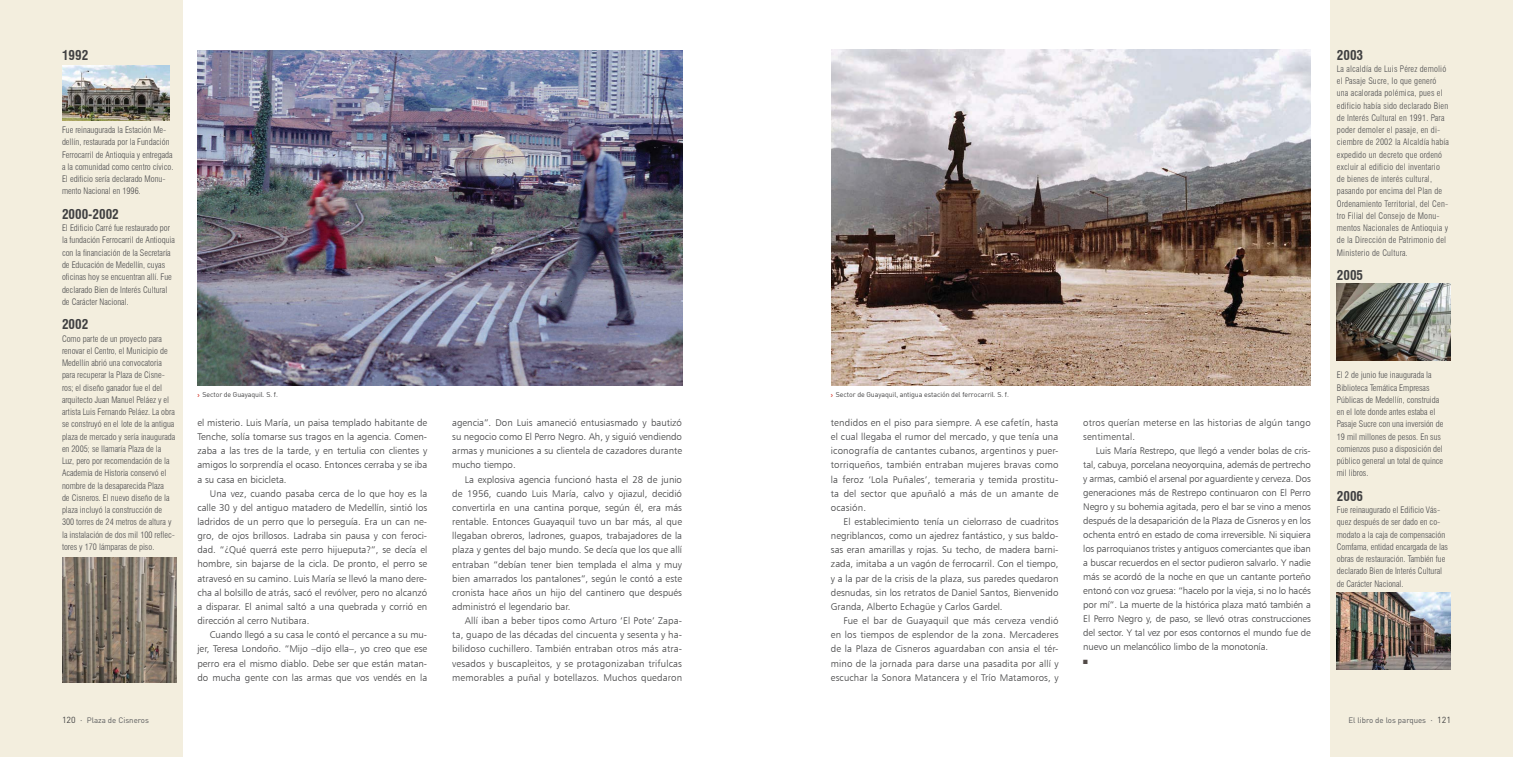
<style>
.page{position:relative;width:1513px;height:757px;background:#fff}
.page>*{position:absolute;margin:0;border:0;box-sizing:border-box;transform-origin:0 0}
.t1{font:700 condensed 13.12px "Swiss 721 BT";color:#404041}
.t2{font:9.71px/14.2px "Humanist 777 BT Light B";color:#404041;text-align:justify}
.t3{font:9.62px/14px "Humanist 777 BT Light B";letter-spacing:.015em;color:#404041}
.t4{font:300 condensed 8.75px/12.2px "Swiss 721 BT";color:#4c4c4e}
.t5{font:300 condensed 8.75px/12.2px "Swiss 721 BT";letter-spacing:.02em;color:#4c4c4e}
.t6{font:7.88px "DIN Pro";color:#58595b}
.t7{font:7px "DIN";letter-spacing:-.01em;color:#404041}
.s1{font-size:9.71px}
.s2{font-size:8.75px;color:#404041}
.s3{font-size:8.75px}
</style>
<div class="page">
<div style="left:1331px;top:0;width:182px;height:756px;background:#f3eede"></div>
<div style="left:0;top:0;width:182px;height:756px;background:#f3eede"></div>
<img style="left:1337px;top:592px;width:114px;height:77px">
<img style="left:62px;top:65px;width:108px;height:56px">
<img style="left:62px;top:557px;width:114px;height:125px">
<img style="left:832px;top:50px;width:479px;height:335px">
<img style="left:197px;top:50px;width:485px;height:335px">
<img style="left:1337px;top:284px;width:114px;height:76px">
<h1 class="t1" style="left:62px;top:47px;width:28px">1992</h1>
<p class="t4" style="left:62px;top:124px;width:113px">Fue reinaugurada la Estación Me&shy;dellín, restaurada por la Fundación Ferrocarril de Antioquia y entregada a la comunidad como centro cívico.<br>El edificio sería declarado Monu&shy;mento Nacional en 1996.</p>
<h1 class="t1" style="left:62px;top:206px;width:58px">2000-2002</h1>
<p class="t4" style="left:62px;top:222px;width:114px">El Edificio Carré fue restaurado por la fundación Ferrocarril de Antioquia con la financiación de la Secretaría de Educación de Medellín, cuyas oficinas hoy se encuentran allí. Fue declarado Bien de Interés Cultural de Carácter Nacional.</p>
<h1 class="t1" style="left:62px;top:316px;width:28px">2002</h1>
<p class="t4" style="left:62px;top:332px;width:115px">Como parte de un proyecto para renovar el Centro, el Municipio de Medellín abrió una convocatoria para recuperar la Plaza de Cisne&shy;ros; el diseño ganador fue el del arquitecto Juan Manuel Peláez y el artista Luis Fernando Peláez. La obra se construyó en el lote de la antigua plaza de mercado y sería inaugurada en 2005; se llamaría Plaza de la Luz, pero por recomendación de la Academia de Historia conservó el nombre de la desaparecida Plaza<br>de Cisneros. El nuevo diseño de la plaza incluyó la construcción de 300 torres de 24 metros de altura y la instalación de dos mil 100 reflec&shy;tores y 170 lámparas de piso.</p>
<p class="t7" style="left:202px;top:390px;width:77px">Sector de Guayaquil. S. f.</p>
<p class="t7" style="left:836px;top:390px;width:175px">Sector de Guayaquil, antigua estación del ferrocarril. S. f.</p>
<p class="t2" style="left:197px;top:415px;width:231px">el misterio. Luis María, un paisa templado habitante de Tenche, solía tomarse sus tragos en la agencia. Comen&shy;zaba a las tres de la tarde, y en tertulia con clientes y amigos lo sorprendía el ocaso. Entonces cerraba y se iba a su casa en bicicleta.</p>
<p class="t2" style="left:197px;top:486px;width:231px;text-indent:13px">Una vez, cuando pasaba cerca de lo que hoy es la calle 30 y del antiguo matadero de Medellín, sintió los ladridos de un perro que lo perseguía. Era un can ne&shy;gro, de ojos brillosos. Ladraba sin pausa y con feroci&shy;dad. “¿Qué querrá este perro hijueputa?”, se decía el hombre, sin bajarse de la cicla. De pronto, el perro se atravesó en su camino. Luis María se llevó la mano dere&shy;cha al bolsillo de atrás, sacó el revólver, pero no alcanzó a disparar. El animal saltó a una quebrada y corrió en dirección al cerro Nutibara.</p>
<p class="t2" style="left:197px;top:627px;width:231px;text-indent:13px">Cuando llegó a su casa le contó el percance a su mu&shy;jer, Teresa Londoño. “Mijo –dijo ella–, yo creo que ese perro era el mismo diablo. Debe ser que están matan&shy;do mucha gente con las armas que vos vendés en la</p>
<p class="t2" style="left:452px;top:415px;width:231px">agencia”. Don Luis amaneció entusiasmado y bautizó su negocio como El Perro Negro. Ah, y siguió vendiendo armas y municiones a su clientela de cazadores durante mucho tiempo.</p>
<p class="t2" style="left:452px;top:472px;width:231px;text-indent:13px">La explosiva agencia funcionó hasta el 28 de junio de 1956, cuando Luis María, calvo y ojiazul, decidió convertirla en una cantina porque, según él, era más rentable. Entonces Guayaquil tuvo un bar más, al que llegaban obreros, ladrones, guapos, trabajadores de la plaza y gentes del bajo mundo. Se decía que los que allí entraban “debían tener bien templada el alma y muy bien amarrados los pantalones”, según le contó a este cronista hace años un hijo del cantinero que después administró el legendario bar.</p>
<p class="t2" style="left:452px;top:613px;width:231px;text-indent:13px">Allí iban a beber tipos como Arturo ‘El Pote’ Zapa&shy;ta, guapo de las décadas del cincuenta y sesenta y ha&shy;bilidoso cuchillero. También entraban otros más atra&shy;vesados y buscapleitos, y se protagonizaban trifulcas memorables a puñal y botellazos. Muchos quedaron</p>
<p class="t2" style="left:831px;top:415px;width:229px">tendidos en el piso para siempre. A ese cafetín, hasta el cual llegaba el rumor del mercado, y que tenía una iconografía de cantantes cubanos, argentinos y puer&shy;torriqueños, también entraban mujeres bravas como la feroz ‘Lola Puñales’, temeraria y temida prostitu&shy;ta del sector que apuñaló a más de un amante de ocasión.</p>
<p class="t2" style="left:831px;top:514px;width:229px;text-indent:13px">El establecimiento tenía un cielorraso de cuadritos negriblancos, como un ajedrez fantástico, y sus baldo&shy;sas eran amarillas y rojas. Su techo, de madera barni&shy;zada, imitaba a un vagón de ferrocarril. Con el tiempo, y a la par de la crisis de la plaza, sus paredes quedaron desnudas, sin los retratos de Daniel Santos, Bienvenido Granda, Alberto Echagüe y Carlos Gardel.</p>
<p class="t2" style="left:831px;top:613px;width:229px;text-indent:13px">Fue el bar de Guayaquil que más cerveza vendió en los tiempos de esplendor de la zona. Mercaderes de la Plaza de Cisneros aguardaban con ansia el tér-</p>
<p class="t3" style="left:831px;top:656px;width:229px"><span class="s1">mino de la</span> jornada para darse una pasadita por allí y escuchar la Sonora Matancera y el Trío Matamoros, y</p>
<p class="t3" style="left:1083px;top:415px;width:229px">otros querían meterse en las historias de algún tango sentimental.</p>
<p class="t3" style="left:1083px;top:443px;width:229px;text-align:justify;text-indent:12px">Luis María Restrepo, que llegó a vender bolas de cris&shy;tal, cabuya, porcelana neoyorquina, además de pertrecho y armas, cambió el arsenal por aguardiente y cerveza. Dos generaciones más de Restrepo continuaron con El Perro Negro y su bohemia agitada, pero el bar se vino a menos después de la desaparición de la Plaza de Cisneros y en los ochenta entró en estado de coma irreversible. Ni siquiera los parroquianos tristes y antiguos comerciantes que iban a buscar recuerdos en el sector pudieron salvarlo. Y nadie más se acordó de la noche en que un cantante porteño entonó con voz gruesa: “hacelo por la vieja, si no lo hacés por mí”. La muerte de la histórica plaza mató también a El Perro Negro y, de paso, se llevó otras construcciones del sector. Y tal vez por esos contornos el mundo fue de nuevo un melancólico limbo de la monotonía.</p>
<h1 class="t1" style="left:1337px;top:47px;width:28px">2003</h1>
<p class="t5" style="left:1337px;top:63px;width:114px">La alcaldía de Luis Pérez demolió el Pasaje Sucre, lo que generó una acalorada polémica, pues el edificio había sido declarado Bien de Interés Cultural en 1991. Para poder demoler el pasaje, en di&shy;ciembre de 2002 la Alcaldía había expedido un decreto que ordenó excluir al edificio del inventario de bienes de interés cultural, pasando por encima del Plan de<br>Ordenamiento Territorial, del Cen&shy;tro Filial del Consejo de Monu&shy;mentos Nacionales de Antioquia y de la Dirección de Patrimonio del<br>Ministerio de Cultura.</p>
<h1 class="t1" style="left:1337px;top:267px;width:28px">2005</h1>
<p class="t4" style="left:1337px;top:369px;width:108px">El 2 de junio fue inaugurada la<br>Biblioteca Temática Empresas<br>Públicas de Medellín, construida en el lote donde antes estaba el<br>Pasaje Sucre con una inversión de<br>19 mil millones de pesos. En sus comienzos puso a disposición del público general un total de quince mil libros.</p>
<h1 class="t1" style="left:1337px;top:488px;width:28px">2006</h1>
<p class="t4" style="left:1337px;top:504px;width:113px">Fue reinaugurado el Edificio Vás&shy;quez después de ser dado en co&shy;modato a la caja de compensación<br>Comfama, entidad encargada de las obras de restauración. También fue declarado Bien de Interés Cultural de Carácter Nacional.</p>
<p class="t6" style="left:62px;top:717px;width:89px"><span class="s2">120</span> <span class="s3">·</span> Plaza de Cisneros</p>
<p class="t6" style="left:1348px;top:717px;width:104px">El libro de los parques <span class="s3">·</span> <span class="s2">121</span></p>
</div>
